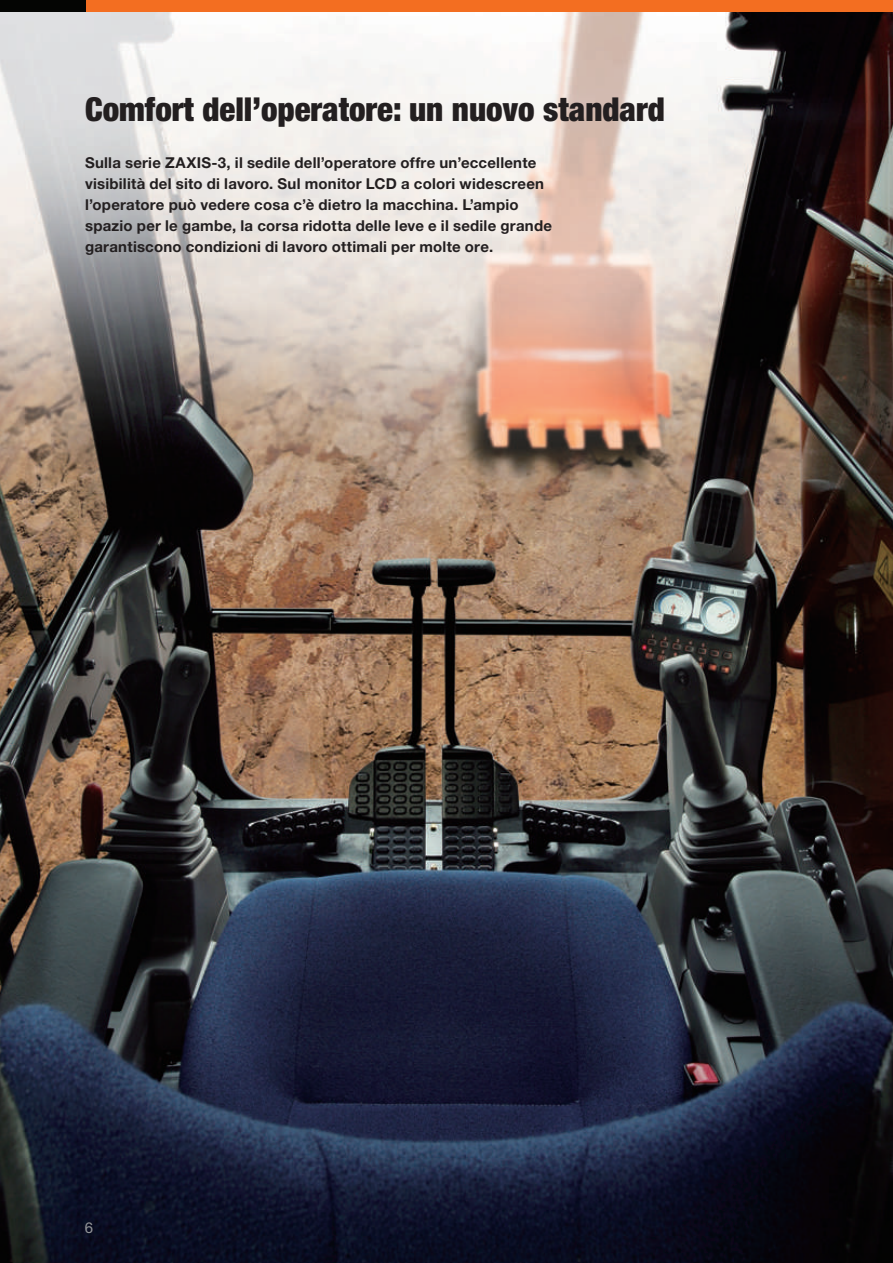
<style>
.page{position:relative;width:893px;height:1263px;background:#fff}
.page>*{position:absolute;margin:0;border:0;box-sizing:border-box;transform-origin:0 0}
.t1{font:900 condensed 33px "Helvetica Neue";color:#231f20}
.t2{font:700 15px/21px "Helvetica Neue";letter-spacing:.015em;color:#231f20}
.t3{font:15px "Helvetica Neue";color:#939598}
</style>
<div class="page">
<img style="left:0;top:11px;width:893px;height:1252px">
<div style="left:0;top:0;width:893px;height:11px;background:#f36e21"></div>
<div style="left:0;top:0;width:85px;height:11px;background:#040503"></div>
<h1 class="t1" style="left:85px;top:98px;width:581px">Comfort dell’operatore: un nuovo standard</h1>
<p class="t2" style="left:85px;top:153px;width:468px">Sulla serie ZAXIS-3, il sedile dell’operatore offre un’eccellente visibilità del sito di lavoro. Sul monitor LCD a colori widescreen l’operatore può vedere cosa c’è dietro la macchina. L’ampio spazio per le gambe, la corsa ridotta delle leve e il sedile grande garantiscono condizioni di lavoro ottimali per molte ore.</p>
<p class="t3" style="left:85px;top:1222px;width:10px">6</p>
</div>
